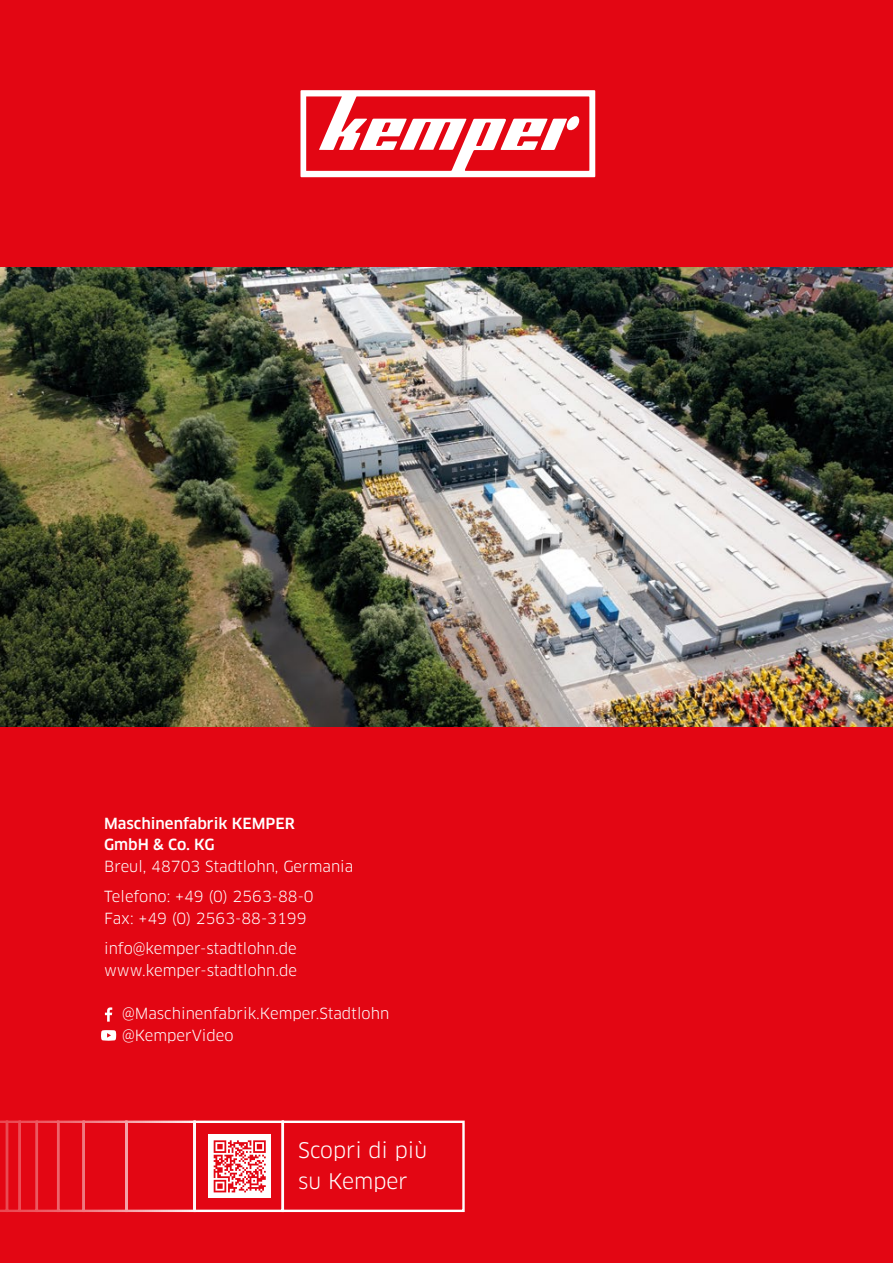
<style>
.page{position:relative;width:893px;height:1263px;background:#e30613}
.page>*{position:absolute;margin:0;border:0;box-sizing:border-box;transform-origin:0 0}
.t1{font:21px/31.5px "Clan OT";color:#fff}
.t2{font:15px/30.3px "Clan OT";color:#fff}
.t3{font:500 15px/21.8px "Clan OT";color:#fff}
</style>
<div class="page">
<svg style="left:105px;top:1007px;width:7px;height:15px"></svg>
<svg style="left:101px;top:1030px;width:15px;height:11px"></svg>
<svg style="left:300px;top:90px;width:295px;height:87px"></svg>
<img style="left:0;top:267px;width:893px;height:460px">
<svg style="left:0;top:1120px;width:465px;height:93px"></svg>
<p class="t3" style="left:104px;top:812px;width:192px">Maschinenfabrik KEMPER<br>GmbH &amp; Co. KG</p>
<p class="t2" style="left:104px;top:851px;width:251px">Breul, 48703 Stadtlohn, Germania<br>Telefono: +49 (0) 2563-88-0</p>
<p class="t2" style="left:104px;top:903px;width:204px">Fax: +49 (0) 2563-88-3199 info@kemper-stadtlohn.de</p>
<p class="t2" style="left:104px;top:955px;width:194px">www.kemper-stadtlohn.de</p>
<p class="t2" style="left:122px;top:1003px;width:269px;line-height:21.8px">@Maschinenfabrik.Kemper.Stadtlohn @KemperVideo</p>
<h1 class="t1" style="left:298px;top:1134px;width:130px">Scopri di più su Kemper</h1>
</div>
